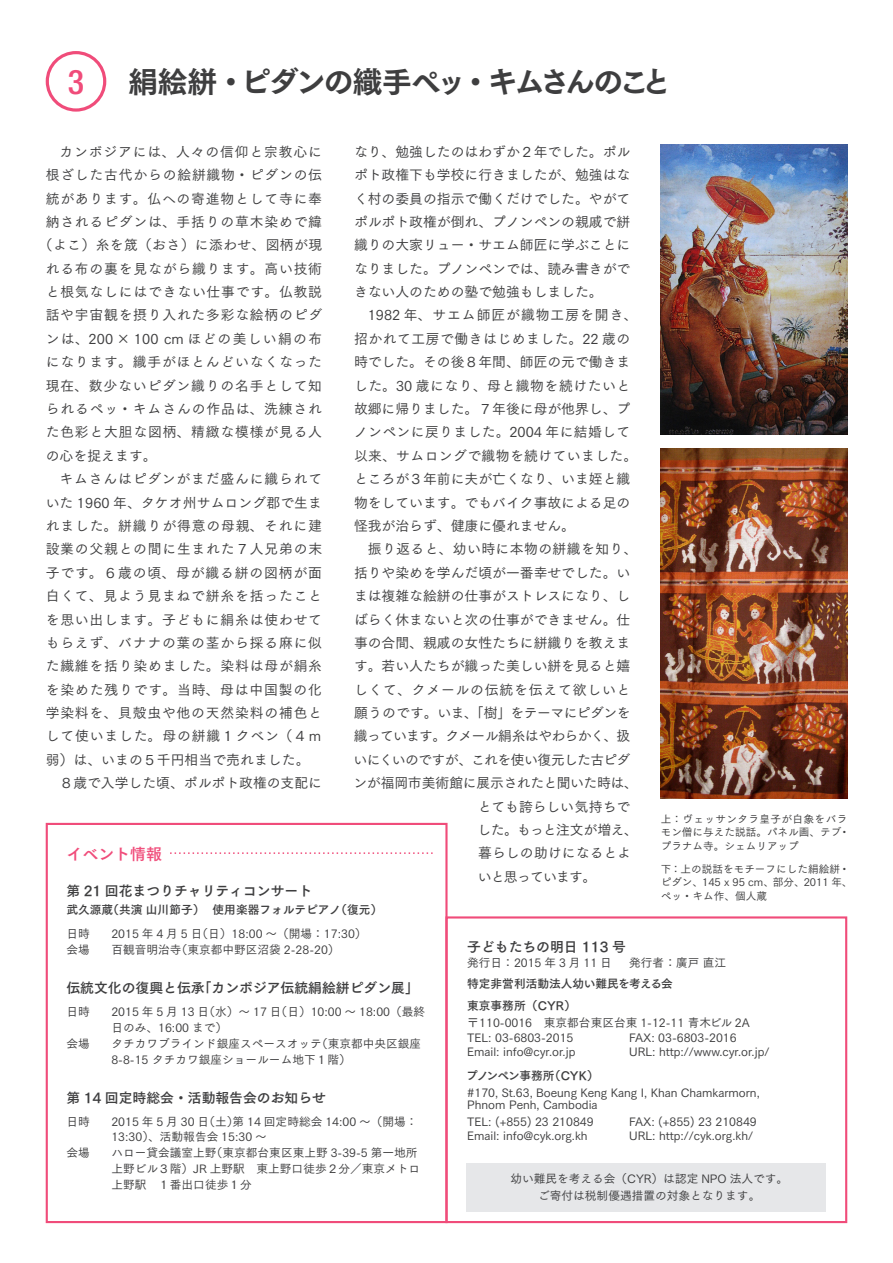
<style>
.page{position:relative;width:893px;height:1263px;background:#fff}
.page>*{position:absolute;margin:0;border:0;box-sizing:border-box;transform-origin:0 0}
.t1{font:500 condensed 34.05px "Helvetica Neue LT Std";color:#f04c7a}
.t2{font:29.7px "Tsuku Go Pro E";letter-spacing:-.075em;color:#3e3e3f}
.t3{font:15.9px "Tsuku Go Pro B";color:#f04c7a}
.t4{font:13.8px/23.4px "Tsuku Go Pro M";letter-spacing:.01em;color:#3e3e3f;text-align:justify}
.t5{font:13.8px "Tsuku Go Pro M";letter-spacing:.06em;color:#3e3e3f}
.t6{font:13.8px "Tsuku Go Pro B";color:#3e3e3f}
.t7{font:13.8px "Tsuku Go Pro M";letter-spacing:.03em;color:#3e3e3f}
.t8{font:13.8px "Tsuku Go Pro M";letter-spacing:-.035em;color:#3e3e3f}
.t9{font:13.8px "Tsuku Go Pro M";letter-spacing:-.055em;color:#3e3e3f}
.t10{font:13.8px "Tsuku Go Pro M";letter-spacing:.095em;color:#3e3e3f}
.t11{font:13.8px "Tsuku Go Pro M";letter-spacing:-.045em;color:#3e3e3f}
.t12{font:13.8px "Tsuku Go Pro M";letter-spacing:-.025em;color:#3e3e3f}
.t13{font:13.8px "Tsuku Go Pro M";letter-spacing:.055em;color:#3e3e3f}
.t14{font:11.7px/15.9px "Tsuku Go Pro M";color:#3e3e3f}
.t15{font:11.7px "Tsuku Go Pro B";color:#3e3e3f}
.t16{font:11.7px "Tsuku Go Pro B";letter-spacing:-.04em;color:#3e3e3f}
.t17{font:10.65px/13.8px "Tsuku Go Pro M";color:#3e3e3f}
</style>
<div class="page">
<div style="left:445px;top:916px;width:402px;height:307px;border:2px solid #f04c7a"></div>
<div style="left:46px;top:823px;width:402px;height:400px;border:2px solid #f04c7a"></div>
<div style="left:467px;top:1163px;width:359px;height:48px;background:#e6e7e9"></div>
<svg style="left:170px;top:852px;width:263px;height:2px"></svg>
<div style="left:46px;top:51px;width:60px;height:61px;border:3px solid #f04c7a;border-radius:50%"></div>
<img style="left:660px;top:145px;width:187px;height:290px">
<img style="left:661px;top:449px;width:186px;height:349px">
<p class="t1" style="left:68px;top:61px;width:18px">3</p>
<p class="t2" style="left:129px;top:55px;width:544px">絹絵絣・ピダンの織手ペッ・キムさんのこと</p>
<p class="t4" style="left:354px;top:138px;width:278px">なり、勉強したのはわずか２年でした。ポルポト政権下も学校に行きましたが、勉強はなく村の委員の指示で働くだけでした。やがてポルポト政権が倒れ、プノンペンの親戚で絣織りの大家リュー・サエム師匠に学ぶことになりました。プノンペンでは、読み書きができない人のための塾で勉強もしました。</p>
<p class="t4" style="left:354px;top:302px;width:285px;text-align:left;text-indent:14px">1982 年、サエム師匠が織物工房を開き、招かれて工房で働きはじめました。22 歳の時でした。その後８年間、師匠の元で働きました。30 歳になり、母と織物を続けたいと故郷に帰りました。７年後に母が他界し、プノンペンに戻りました。2004 年に結婚して以来、サムロングで織物を続けていました。ところが３年前に夫が亡くなり、いま姪と織物をしています。でもバイク事故による足の怪我が治らず、健康に優れません。</p>
<p class="t7" style="left:368px;top:538px;width:271px">振り返ると、幼い時に本物の絣織を知り、</p>
<p class="t4" style="left:354px;top:559px;width:278px">括りや染めを学んだ頃が一番幸せでした。い</p>
<p class="t4" style="left:354px;top:583px;width:278px">まは複雑な絵絣の仕事がストレスになり、し</p>
<p class="t4" style="left:354px;top:606px;width:278px">ばらく休まないと次の仕事ができません。仕</p>
<p class="t4" style="left:354px;top:629px;width:278px">事の合間、親戚の女性たちに絣織りを教えま</p>
<p class="t4" style="left:354px;top:653px;width:278px">す。若い人たちが織った美しい絣を見ると嬉</p>
<p class="t5" style="left:354px;top:678px;width:278px">しくて、クメールの伝統を伝えて欲しいと</p>
<p class="t8" style="left:354px;top:701px;width:278px">願うのです。いま、「樹」をテーマにピダンを</p>
<p class="t9" style="left:354px;top:725px;width:278px">織っています。クメール絹糸はやわらかく、扱</p>
<p class="t11" style="left:354px;top:748px;width:278px">いにくいのですが、これを使い復元した古ピダ</p>
<p class="t12" style="left:353px;top:771px;width:286px">ンが福岡市美術館に展示されたと聞いた時は、</p>
<p class="t4" style="left:478px;top:793px;width:154px">とても誇らしい気持ちで</p>
<p class="t8" style="left:478px;top:818px;width:162px">した。もっと注文が増え、</p>
<p class="t4" style="left:478px;top:840px;width:154px">暮らしの助けになるとよ</p>
<p class="t9" style="left:478px;top:865px;width:120px">いと思っています。</p>
<p class="t5" style="left:60px;top:140px;width:264px">カンボジアには、人々の信仰と宗教心に</p>
<p class="t5" style="left:46px;top:163px;width:278px">根ざした古代からの絵絣織物・ピダンの伝</p>
<p class="t5" style="left:46px;top:187px;width:278px">統があります。仏への寄進物として寺に奉</p>
<p class="t5" style="left:46px;top:210px;width:278px">納されるピダンは、手括りの草木染めで緯</p>
<p class="t7" style="left:39px;top:234px;width:285px">（よこ）糸を筬（おさ）に添わせ、図柄が現</p>
<p class="t5" style="left:46px;top:257px;width:278px">れる布の裏を見ながら織ります。高い技術</p>
<p class="t5" style="left:46px;top:280px;width:278px">と根気なしにはできない仕事です。仏教説</p>
<p class="t13" style="left:46px;top:304px;width:278px">話や宇宙観を摂り入れた多彩な絵柄のピダ</p>
<p class="t10" style="left:46px;top:327px;width:278px">ンは、200 × 100 cm ほどの美しい絹の布</p>
<p class="t5" style="left:46px;top:351px;width:278px">になります。織手がほとんどいなくなった</p>
<p class="t5" style="left:46px;top:374px;width:278px">現在、数少ないピダン織りの名手として知</p>
<p class="t5" style="left:46px;top:397px;width:278px">られるペッ・キムさんの作品は、洗練され</p>
<p class="t5" style="left:46px;top:421px;width:278px">た色彩と大胆な図柄、精緻な模様が見る人</p>
<p class="t4" style="left:46px;top:442px;width:113px">の心を捉えます。</p>
<p class="t4" style="left:46px;top:466px;width:278px;text-indent:14px">キムさんはピダンがまだ盛んに織られていた 1960 年、タケオ州サムロング郡で生まれました。絣織りが得意の母親、それに建設業の父親との間に生まれた７人兄弟の末子です。６歳の頃、母が織る絣の図柄が面白くて、見よう見まねで絣糸を括ったことを思い出します。子どもに絹糸は使わせてもらえず、バナナの葉の茎から採る麻に似た繊維を括り染めました。染料は母が絹糸を染めた残りです。当時、母は中国製の化学染料を、貝殻虫や他の天然染料の補色として使いました。母の絣織１クベン（４ｍ弱）は、いまの５千円相当で売れました。</p>
<p class="t4" style="left:60px;top:770px;width:264px">８歳で入学した頃、ポルポト政権の支配に</p>
<p class="t17" style="left:661px;top:810px;width:191px">上：ヴェッサンタラ皇⼦が⽩象をバラモン僧に与えた説話。パネル画、テブ・プラナム寺。シェムリアップ</p>
<p class="t17" style="left:661px;top:860px;width:193px">下：上の説話をモチーフにした絹絵絣・ピダン、145 x 95 cm、部分、2011 年、ペッ・キム作、個⼈蔵</p>
<p class="t3" style="left:66px;top:840px;width:97px">イベント情報</p>
<p class="t6" style="left:66px;top:878px;width:247px">第 21 回花まつりチャリティコンサート</p>
<p class="t15" style="left:66px;top:899px;width:317px">武久源蔵（共演山川節子） 使用楽器フォルテピアノ（復元）</p>
<p class="t14" style="left:66px;top:925px;width:25px">日時</p>
<p class="t14" style="left:111px;top:925px;width:257px">2015 年 4 月 5 日（日）18:00 ～（開場：17:30）</p>
<p class="t14" style="left:66px;top:941px;width:25px">会場</p>
<p class="t14" style="left:111px;top:941px;width:230px">百観音明治寺（東京都中野区沼袋 2-28-20）</p>
<p class="t6" style="left:66px;top:976px;width:354px">伝統文化の復興と伝承「カンボジア伝統絹絵絣ピダン展」</p>
<p class="t14" style="left:66px;top:1002px;width:25px">日時</p>
<p class="t14" style="left:111px;top:1002px;width:315px">2015 年 5 月 13 日（水）～ 17 日（日）10:00 ～ 18:00（最終日のみ、16:00 まで）</p>
<p class="t14" style="left:66px;top:1034px;width:25px">会場</p>
<p class="t14" style="left:111px;top:1034px;width:311px">タチカワブラインド銀座スペースオッテ（東京都中央区銀座<br>8-8-15 タチカワ銀座ショールーム地下１階）</p>
<p class="t6" style="left:66px;top:1086px;width:261px">第 14 回定時総会・活動報告会のお知らせ</p>
<p class="t14" style="left:66px;top:1112px;width:25px">日時</p>
<p class="t14" style="left:111px;top:1112px;width:308px">2015 年 5 月 30 日（土）第 14 回定時総会 14:00 ～（開場：<br>13:30）、活動報告会 15:30 ～</p>
<p class="t14" style="left:66px;top:1144px;width:25px">会場</p>
<p class="t14" style="left:111px;top:1144px;width:310px">ハロー貸会議室上野（東京都台東区東上野 3-39-5 第一地所上野ビル３階）JR 上野駅　東上野口徒歩２分／東京メトロ上野駅　１番出口徒歩１分</p>
<p class="t6" style="left:467px;top:935px;width:160px">子どもたちの明日 113 号</p>
<p class="t14" style="left:467px;top:953px;width:146px">発行日：2015 年 3 月 11 日</p>
<p class="t14" style="left:629px;top:953px;width:99px">発行者：廣戸 直江</p>
<p class="t15" style="left:467px;top:974px;width:207px">特定非営利活動法人幼い難民を考える会</p>
<p class="t15" style="left:467px;top:995px;width:110px">東京事務所（CYR）</p>
<p class="t14" style="left:467px;top:1013px;width:284px">〒110-0016　東京都台東区台東 1-12-11 青木ビル 2A</p>
<p class="t14" style="left:467px;top:1028px;width:108px">TEL: 03-6803-2015</p>
<p class="t14" style="left:629px;top:1028px;width:109px">FAX: 03-6803-2016</p>
<p class="t14" style="left:467px;top:1043px;width:110px">Email: info@cyr.or.jp</p>
<p class="t14" style="left:629px;top:1043px;width:142px">URL: http://www.cyr.or.jp/</p>
<p class="t16" style="left:466px;top:1065px;width:134px">プノンペン事務所（CYK）</p>
<p class="t14" style="left:467px;top:1083px;width:294px">#170, St.63, Boeung Keng Kang I, Khan Chamkarmorn,</p>
<p class="t14" style="left:467px;top:1095px;width:132px">Phnom Penh, Cambodia</p>
<p class="t14" style="left:467px;top:1112px;width:128px">TEL: (+855) 23 210849</p>
<p class="t14" style="left:629px;top:1112px;width:129px">FAX: (+855) 23 210849</p>
<p class="t14" style="left:467px;top:1127px;width:122px">Email: info@cyk.org.kh</p>
<p class="t14" style="left:629px;top:1127px;width:125px">URL: http://cyk.org.kh/</p>
<p class="t14" style="left:510px;top:1170px;width:279px">幼い難民を考える会（CYR）は認定 NPO 法人です。</p>
<p class="t14" style="left:538px;top:1187px;width:224px">ご寄付は税制優遇措置の対象となります。</p>
</div>
